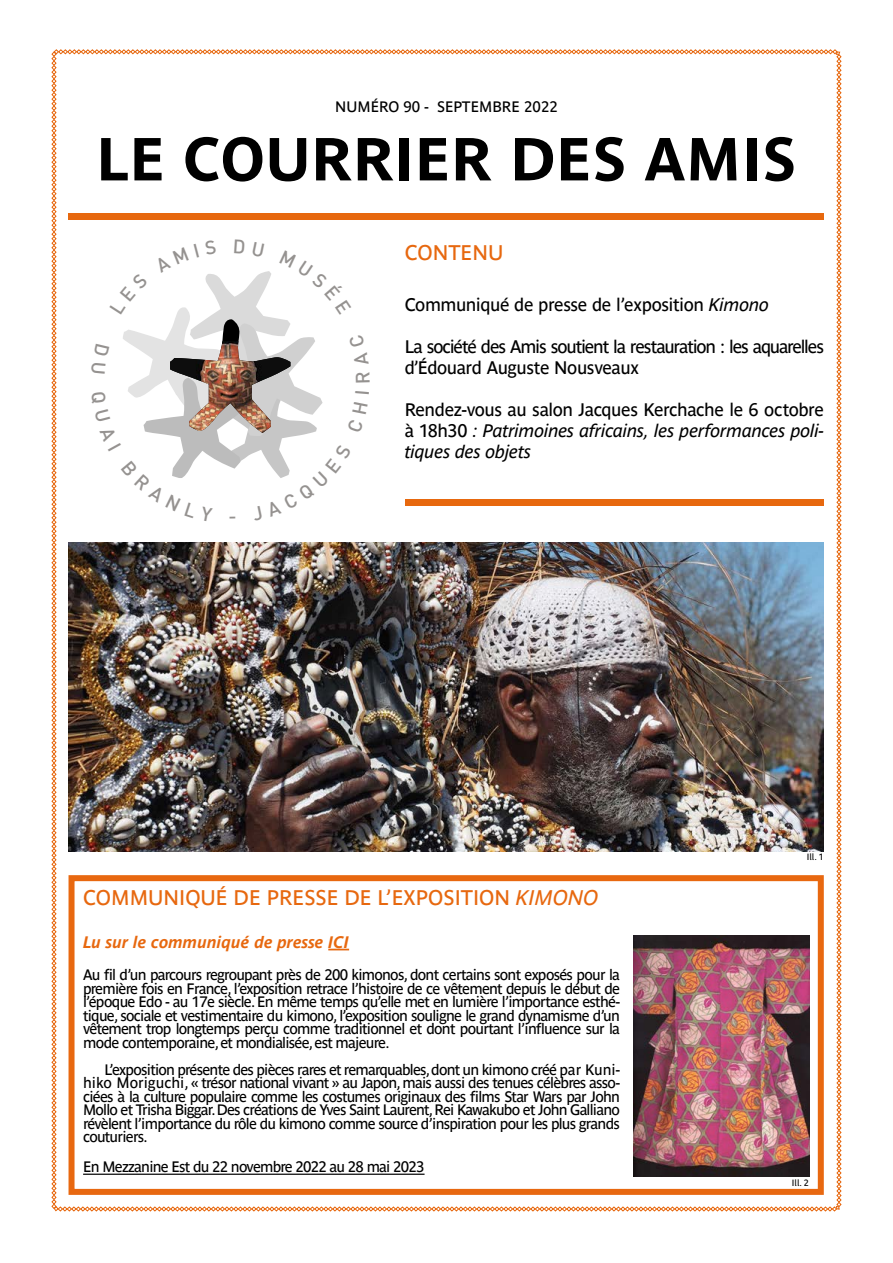
<style>
.page{position:relative;width:893px;height:1263px;background:#fff}
.page>*{position:absolute;margin:0;border:0;box-sizing:border-box;transform-origin:0 0}
.t1{font:700 60px "Parisine Std";letter-spacing:.01em;color:#000}
.t2{font:21px "Parisine Std";color:#e7680f}
.t3{font:italic 18px/21px "Parisine Std";letter-spacing:-.02em;color:#000;text-align:justify}
.t4{font:18px/21px "Parisine Std";letter-spacing:-.06em;color:#000}
.t5{font:18px "Parisine Std";letter-spacing:-.035em;color:#000}
.t6{font:italic 700 16.5px "Parisine Std";color:#e7680f}
.t7{font:15px/13.5px "Parisine Std";letter-spacing:-.05em;color:#000;text-align:justify}
.t8{font:15px "Parisine Std";color:#000}
.t9{font:9px "Parisine Plus Std";color:#000}
.s1{font-style:italic}
.s2{font-style:normal}
</style>
<div class="page">
<img style="left:51px;top:49px;width:790px;height:1162px">
<p class="t8" style="left:335px;top:98px;width:224px">NUMÉRO 90 - SEPTEMBRE 2022</p>
<h1 class="t1" style="left:96px;top:124px;width:701px">LE COURRIER DES AMIS</h1>
<h2 class="t2" style="left:405px;top:241px;width:100px">CONTENU</h2>
<p class="t5" style="left:405px;top:294px;width:366px">Communiqué de presse de l’exposition <span class="s1">Kimono</span></p>
<p class="t4" style="left:405px;top:336px;width:421px">La société des Amis soutient la restauration : les aquarelles d’Édouard Auguste Nousveaux</p>
<p class="t3" style="left:405px;top:399px;width:421px"><span class="s2">Rendez-vous au salon Jacques Kerchache le 6 octobre à 18h30</span> : Patrimoines africains, les performances poli&shy;tiques des objets</p>
<h2 class="t2" style="left:83px;top:886px;width:517px">COMMUNIQUÉ DE PRESSE DE L’EXPOSITION <span class="s1">KIMONO</span></h2>
<p class="t6" style="left:83px;top:933px;width:267px">Lu sur le communiqué de presse ICI</p>
<p class="t7" style="left:83px;top:968px;width:538px">Au fil d’un parcours regroupant près de 200 kimonos, dont certains sont exposés pour la première fois en France, l’exposition retrace l’histoire de ce vêtement depuis le début de l’époque Edo - au 17e siècle. En même temps qu’elle met en lumière l’importance esthé&shy;tique, sociale et vestimentaire du kimono, l’exposition souligne le grand dynamisme d’un vêtement trop longtemps perçu comme traditionnel et dont pourtant l’influence sur la mode contemporaine, et mondialisée, est majeure.</p>
<p class="t7" style="left:83px;top:1063px;width:538px;text-indent:21px">L’exposition présente des pièces rares et remarquables, dont un kimono créé par Kuni&shy;hiko Moriguchi, « trésor national vivant » au Japon, mais aussi des tenues célèbres asso&shy;ciées à la culture populaire comme les costumes originaux des films Star Wars par John Mollo et Trisha Biggar. Des créations de Yves Saint Laurent, Rei Kawakubo et John Galliano révèlent l’importance du rôle du kimono comme source d’inspiration pour les plus grands couturiers.</p>
<p class="t7" style="left:83px;top:1160px;width:343px">En Mezzanine Est du 22 novembre 2022 au 28 mai 2023</p>
<p class="t9" style="left:807px;top:852px;width:19px">Ill. 1</p>
<p class="t9" style="left:792px;top:1177px;width:19px">Ill. 2</p>
</div>
